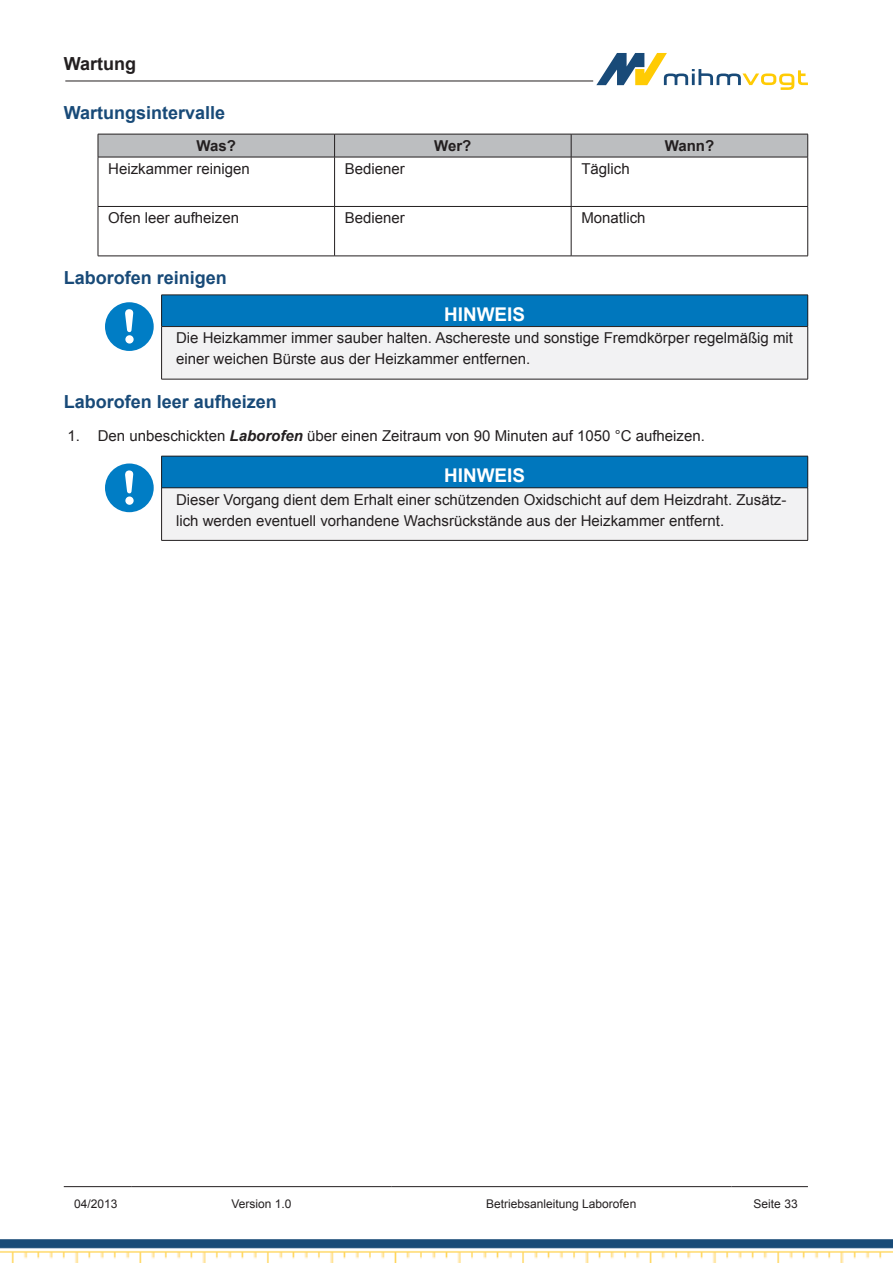
<style>
.page{position:relative;width:893px;height:1263px;background:#fff}
.page>*{position:absolute;margin:0;border:0;box-sizing:border-box;transform-origin:0 0}
.t1{font:700 18.9px "Arial";color:#fff}
.t2{font:700 18px "Arial";color:#184a78}
.t3{font:700 18px "Arial";color:#231f20}
.t4{font:15px/21px "Arial";color:#231f20}
.t5{font:700 15px "Arial";color:#231f20}
.t6{font:12px "Arial";color:#231f20}
.s1{font-weight:700;font-style:italic}
</style>
<div class="page">
<hr style="left:64px;top:1186px;width:68px;height:1px;background:#231f20">
<hr style="left:132px;top:1186px;width:259px;height:1px;background:#231f20">
<hr style="left:391px;top:1186px;width:340px;height:1px;background:#231f20">
<hr style="left:731px;top:1186px;width:77px;height:1px;background:#231f20">
<svg style="left:596px;top:53px;width:212px;height:37px"></svg>
<hr style="left:65px;top:81px;width:528px;height:1px;background:#231f20">
<img style="left:0;top:1239px;width:893px;height:24px">
<hr style="left:98px;top:157px;width:1px;height:49px;background:#231f20">
<hr style="left:334px;top:157px;width:1px;height:49px;background:#231f20">
<hr style="left:571px;top:157px;width:1px;height:49px;background:#231f20">
<hr style="left:807px;top:157px;width:1px;height:49px;background:#231f20">
<hr style="left:98px;top:206px;width:237px;height:1px;background:#231f20">
<hr style="left:98px;top:207px;width:1px;height:49px;background:#231f20">
<hr style="left:335px;top:206px;width:236px;height:1px;background:#231f20">
<hr style="left:334px;top:207px;width:1px;height:49px;background:#231f20">
<hr style="left:571px;top:206px;width:237px;height:1px;background:#231f20">
<hr style="left:571px;top:207px;width:1px;height:49px;background:#231f20">
<hr style="left:807px;top:207px;width:1px;height:49px;background:#231f20">
<hr style="left:98px;top:256px;width:237px;height:1px;background:#231f20">
<hr style="left:335px;top:256px;width:236px;height:1px;background:#231f20">
<hr style="left:571px;top:256px;width:237px;height:1px;background:#231f20">
<svg style="left:98px;top:134px;width:710px;height:23px;background:#b4b5b7"></svg>
<hr style="left:98px;top:157px;width:237px;height:1px;background:#231f20">
<hr style="left:335px;top:157px;width:236px;height:1px;background:#231f20">
<hr style="left:571px;top:157px;width:237px;height:1px;background:#231f20">
<div style="left:162px;top:295px;width:646px;height:32px;background:#0077bd"></div>
<div style="left:162px;top:327px;width:646px;height:52px;background:#f2f2f3"></div>
<hr style="left:161px;top:295px;width:1px;height:31px;background:#231f20">
<hr style="left:161px;top:327px;width:1px;height:52px;background:#231f20">
<hr style="left:161px;top:295px;width:647px;height:1px;background:#231f20">
<hr style="left:807px;top:295px;width:1px;height:31px;background:#231f20">
<hr style="left:161px;top:326px;width:647px;height:1px;background:#231f20">
<hr style="left:807px;top:327px;width:1px;height:52px;background:#231f20">
<hr style="left:161px;top:379px;width:647px;height:1px;background:#231f20">
<svg style="left:104px;top:301px;width:51px;height:51px"></svg>
<div style="left:105px;top:302px;width:49px;height:49px;background:#007dc5;border-radius:50%"></div>
<svg style="left:125px;top:309px;width:8px;height:23px"></svg>
<div style="left:125px;top:335px;width:9px;height:9px;background:#fff;border-radius:50%"></div>
<div style="left:162px;top:456px;width:646px;height:32px;background:#0077bd"></div>
<div style="left:162px;top:488px;width:646px;height:52px;background:#f2f2f3"></div>
<hr style="left:161px;top:456px;width:1px;height:32px;background:#231f20">
<hr style="left:161px;top:488px;width:1px;height:52px;background:#231f20">
<hr style="left:161px;top:456px;width:647px;height:1px;background:#231f20">
<hr style="left:807px;top:456px;width:1px;height:32px;background:#231f20">
<hr style="left:161px;top:487px;width:647px;height:1px;background:#231f20">
<hr style="left:807px;top:488px;width:1px;height:52px;background:#231f20">
<hr style="left:161px;top:540px;width:647px;height:1px;background:#231f20">
<svg style="left:104px;top:462px;width:51px;height:51px"></svg>
<div style="left:105px;top:463px;width:49px;height:49px;background:#007dc5;border-radius:50%"></div>
<svg style="left:125px;top:470px;width:8px;height:23px"></svg>
<svg style="left:125px;top:496px;width:9px;height:9px"></svg>
<p class="t3" style="left:64px;top:52px;width:74px">Wartung</p>
<p class="t2" style="left:64px;top:101px;width:163px">Wartungsintervalle</p>
<p class="t5" style="left:197px;top:136px;width:41px">Was?</p>
<p class="t5" style="left:434px;top:136px;width:39px">Wer?</p>
<p class="t5" style="left:665px;top:136px;width:51px">Wann?</p>
<p class="t4" style="left:108px;top:158px;width:143px">Heizkammer reinigen</p>
<p class="t4" style="left:345px;top:158px;width:62px">Bediener</p>
<p class="t4" style="left:581px;top:158px;width:50px">Täglich</p>
<p class="t4" style="left:108px;top:208px;width:132px">Ofen leer aufheizen</p>
<p class="t4" style="left:345px;top:208px;width:62px">Bediener</p>
<p class="t4" style="left:581px;top:208px;width:66px">Monatlich</p>
<p class="t2" style="left:64px;top:266px;width:165px">Laborofen reinigen</p>
<p class="t1" style="left:444px;top:301px;width:82px">HINWEIS</p>
<p class="t4" style="left:176px;top:328px;width:618px">Die Heizkammer immer sauber halten. Aschereste und sonstige Fremdkörper regelmäßig mit einer weichen Bürste aus der Heizkammer entfernen.</p>
<p class="t2" style="left:64px;top:389px;width:215px">Laborofen leer aufheizen</p>
<p class="t4" style="left:68px;top:426px;width:639px">1. Den unbeschickten <span class="s1">Laborofen</span> über einen Zeitraum von 90 Minuten auf 1050 °C aufheizen.</p>
<p class="t1" style="left:444px;top:462px;width:82px">HINWEIS</p>
<p class="t4" style="left:176px;top:489px;width:612px">Dieser Vorgang dient dem Erhalt einer schützenden Oxidschicht auf dem Heizdraht. Zusätz&shy;lich werden eventuell vorhandene Wachsrückstände aus der Heizkammer entfernt.</p>
<p class="t6" style="left:74px;top:1196px;width:45px">04/2013</p>
<p class="t6" style="left:231px;top:1196px;width:62px">Version 1.0</p>
<p class="t6" style="left:486px;top:1196px;width:152px">Betriebsanleitung Laborofen</p>
<p class="t6" style="left:754px;top:1196px;width:46px">Seite 33</p>
</div>
